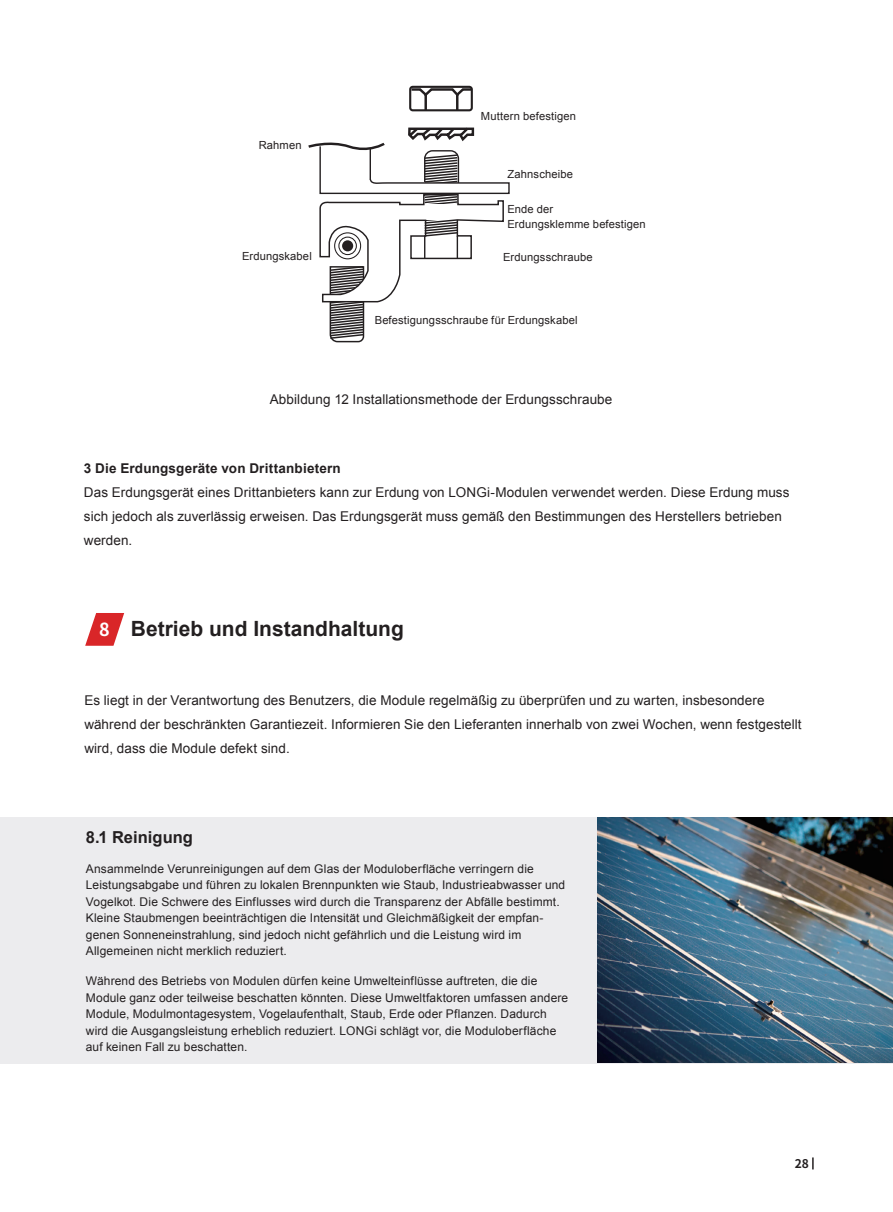
<style>
.page{position:relative;width:893px;height:1212px;background:#fff}
.page>*{position:absolute;margin:0;border:0;box-sizing:border-box;transform-origin:0 0}
.t1{font:700 21px "Arial";color:#231f20}
.t2{font:700 16.5px "Arial";color:#231f20}
.t3{font:13.5px/24px "Arial";letter-spacing:.005em;color:#231f20}
.t4{font:700 13.5px "Arial";letter-spacing:.015em;color:#231f20}
.t5{font:12px/16.5px "Arial";letter-spacing:.01em;color:#231f20}
.t6{font:700 12px "Source Han Sans CN";color:#231f20}
.t7{font:11.1px/15px "Arial";letter-spacing:.015em;color:#231f20}
.s1{font-family:"Source Han Sans CN";font-size:18px;color:#fff}
</style>
<div class="page">
<div style="left:409px;top:86px;width:64px;height:25px;border:2px solid #231f20;border-radius:3px"></div>
<svg style="left:308px;top:87px;width:202px;height:256px"></svg>
<svg style="left:85px;top:613px;width:39px;height:33px"></svg>
<div style="left:0;top:817px;width:893px;height:247px;background:#ececee"></div>
<img style="left:597px;top:817px;width:295px;height:246px">
<svg style="left:812px;top:1157px;width:2px;height:12px"></svg>
<p class="t7" style="left:259px;top:138px;width:44px">Rahmen</p>
<p class="t7" style="left:242px;top:248px;width:71px">Erdungskabel</p>
<p class="t7" style="left:481px;top:109px;width:97px">Muttern befestigen</p>
<p class="t7" style="left:507px;top:167px;width:67px">Zahnscheibe</p>
<p class="t7" style="left:507px;top:201px;width:140px">Ende der<br>Erdungsklemme befestigen</p>
<p class="t7" style="left:503px;top:250px;width:91px">Erdungsschraube</p>
<p class="t7" style="left:375px;top:313px;width:204px">Befestigungsschraube für Erdungskabel</p>
<p class="t3" style="left:270px;top:387px;width:344px">Abbildung 12 Installationsmethode der Erdungsschraube</p>
<p class="t4" style="left:84px;top:460px;width:258px">3 Die Erdungsgeräte von Drittanbietern</p>
<p class="t3" style="left:84px;top:481px;width:707px">Das Erdungsgerät eines Drittanbieters kann zur Erdung von LONGi-Modulen verwendet werden. Diese Erdung muss sich jedoch als zuverlässig erweisen. Das Erdungsgerät muss gemäß den Bestimmungen des Herstellers betrieben werden.</p>
<h1 class="t1" style="left:99px;top:615px;width:306px"><span class="s1">8</span> Betrieb und Instandhaltung</h1>
<p class="t3" style="left:84px;top:689px;width:719px">Es liegt in der Verantwortung des Benutzers, die Module regelmäßig zu überprüfen und zu warten, insbesondere während der beschränkten Garantiezeit. Informieren Sie den Lieferanten innerhalb von zwei Wochen, wenn festgestellt wird, dass die Module defekt sind.</p>
<h2 class="t2" style="left:86px;top:826px;width:109px">8.1 Reinigung</h2>
<p class="t5" style="left:86px;top:860px;width:481px">Ansammelnde Verunreinigungen auf dem Glas der Moduloberfläche verringern die Leistungsabgabe und führen zu lokalen Brennpunkten wie Staub, Industrieabwasser und Vogelkot. Die Schwere des Einflusses wird durch die Transparenz der Abfälle bestimmt.<br>Kleine Staubmengen beeinträchtigen die Intensität und Gleichmäßigkeit der empfan&shy;genen Sonneneinstrahlung, sind jedoch nicht gefährlich und die Leistung wird im Allgemeinen nicht merklich reduziert.</p>
<p class="t5" style="left:86px;top:973px;width:484px">Während des Betriebs von Modulen dürfen keine Umwelteinflüsse auftreten, die die Module ganz oder teilweise beschatten könnten. Diese Umweltfaktoren umfassen andere Module, Modulmontagesystem, Vogelaufenthalt, Staub, Erde oder Pflanzen. Dadurch wird die Ausgangsleistung erheblich reduziert. LONGi schlägt vor, die Moduloberfläche auf keinen Fall zu beschatten.</p>
<p class="t6" style="left:795px;top:1157px;width:16px">28</p>
</div>
